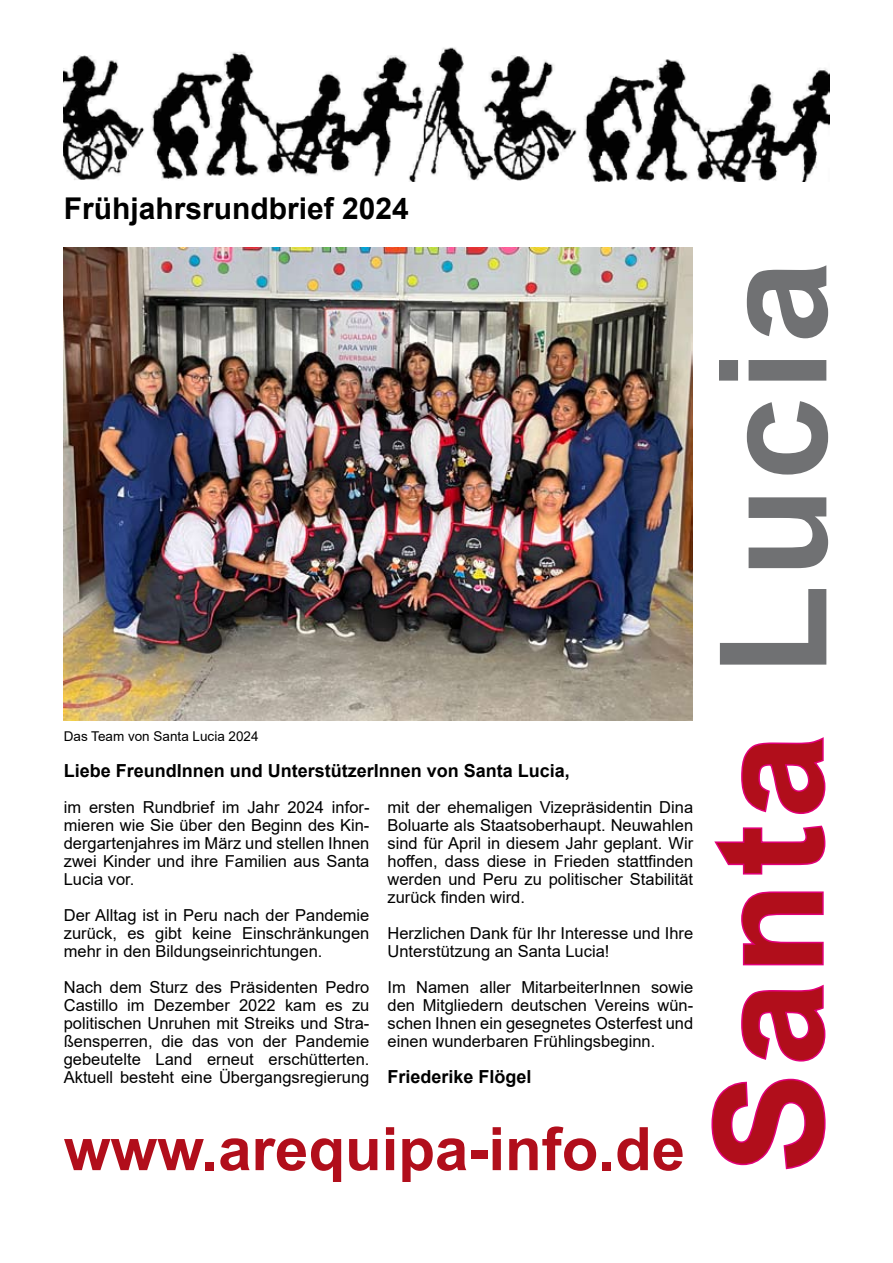
<style>
.page{position:relative;width:893px;height:1263px;background:#fff}
.page>*{position:absolute;margin:0;border:0;box-sizing:border-box;transform-origin:0 0}
.t1{font:700 150px "Arial";letter-spacing:.045em;color:#b10e1b}
.t2{font:700 60px "Arial";color:#b10e1b}
.t3{font:700 30px "Arial";color:#000}
.t4{font:700 18px "Arial";color:#000}
.t5{font:16.5px/18px "Arial";color:#000;text-align:justify}
.t6{font:13.5px "Arial";color:#000}
.s1{color:#707173}
</style>
<div class="page">
<svg style="left:711px;top:1078px;width:115px;height:92px"></svg>
<svg style="left:741px;top:984px;width:85px;height:78px"></svg>
<svg style="left:741px;top:891px;width:83px;height:75px"></svg>
<svg style="left:714px;top:825px;width:112px;height:50px"></svg>
<svg style="left:741px;top:737px;width:85px;height:77px"></svg>
<img style="left:63px;top:248px;width:630px;height:472px">
<img style="left:64px;top:47px;width:765px;height:134px">
<h3 class="t3" style="left:64px;top:187px;width:347px">Frühjahrsrundbrief 2024</h3>
<p class="t6" style="left:64px;top:727px;width:196px">Das Team von Santa Lucia 2024</p>
<p class="t4" style="left:64px;top:758px;width:508px">Liebe FreundInnen und UnterstützerInnen von Santa Lucia,</p>
<p class="t5" style="left:64px;top:798px;width:307px">im ersten Rundbrief im Jahr 2024 infor&shy;mieren wie Sie über den Beginn des Kin&shy;dergartenjahres im März und stellen Ihnen zwei Kinder und ihre Familien aus Santa Lucia vor.</p>
<p class="t5" style="left:64px;top:906px;width:307px">Der Alltag ist in Peru nach der Pandemie zurück, es gibt keine Einschränkungen mehr in den Bildungseinrichtungen.</p>
<p class="t5" style="left:64px;top:978px;width:307px">Nach dem Sturz des Präsidenten Pedro Castillo im Dezember 2022 kam es zu politischen Unruhen mit Streiks und Stra&shy;ßensperren, die das von der Pandemie gebeutelte Land erneut erschütterten.<br>Aktuell besteht eine Übergangsregierung</p>
<p class="t5" style="left:387px;top:798px;width:307px">mit der ehemaligen Vizepräsidentin Dina Boluarte als Staatsoberhaupt. Neuwahlen sind für April in diesem Jahr geplant. Wir hoffen, dass diese in Frieden stattfinden werden und Peru zu politischer Stabilität zurück finden wird.</p>
<p class="t5" style="left:387px;top:924px;width:307px">Herzlichen Dank für Ihr Interesse und Ihre<br>Unterstützung an Santa Lucia!</p>
<p class="t5" style="left:387px;top:978px;width:307px">Im Namen aller MitarbeiterInnen sowie den Mitgliedern deutschen Vereins wün&shy;schen Ihnen ein gesegnetes Osterfest und einen wunderbaren Frühlingsbeginn.</p>
<p class="t4" style="left:387px;top:1064px;width:146px">Friederike Flögel</p>
<h2 class="t2" style="left:64px;top:1107px;width:623px">www.arequipa-info.de</h2>
<h1 class="t1" style="left:664px;top:1173px;width:914px;rotate:-90deg">Santa <span class="s1">Lucia</span></h1>
</div>
